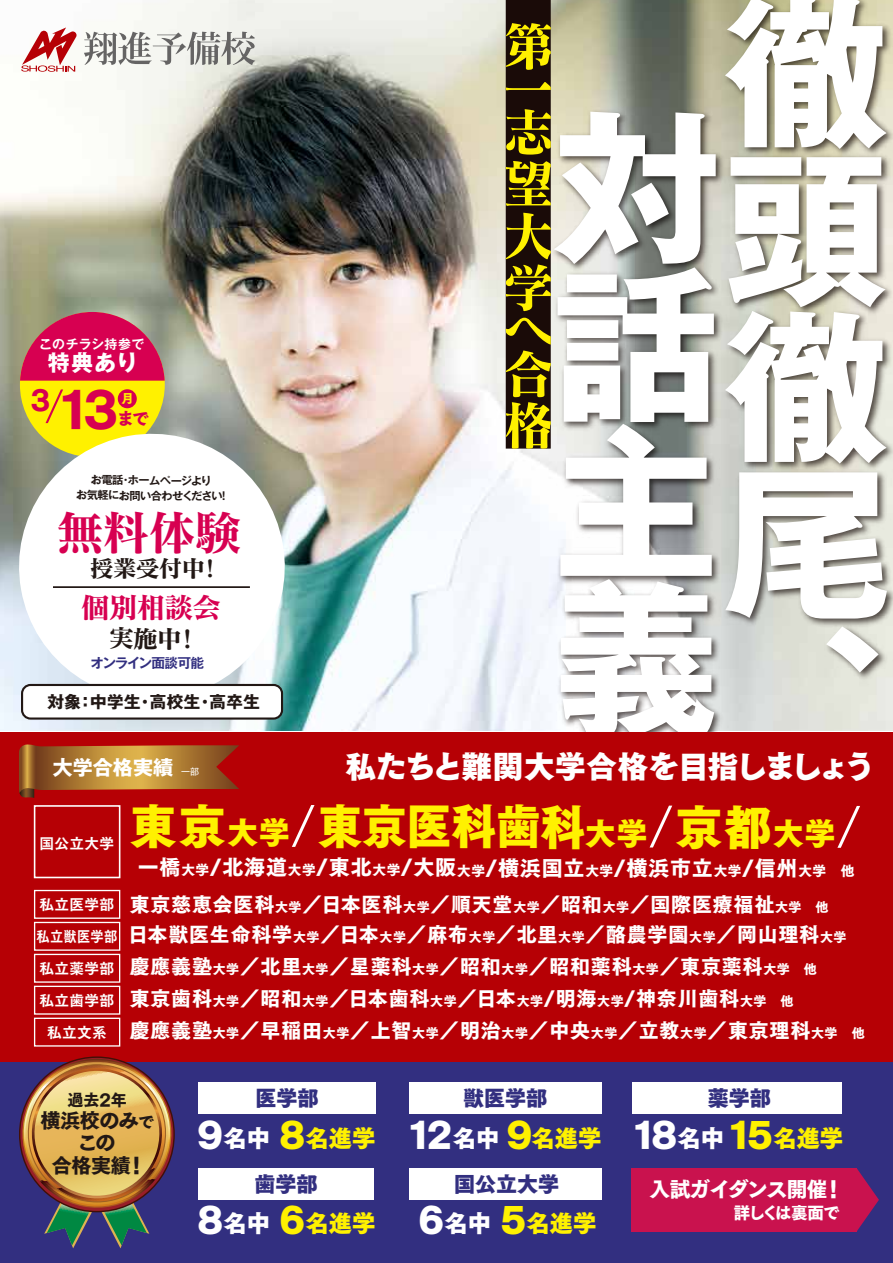
<style>
.page{position:relative;width:893px;height:1263px;background:#fff}
.page>*{position:absolute;margin:0;border:0;box-sizing:border-box;transform-origin:0 0}
.t1{font:700 165.6px/157.4px "Gothic MB101 Pr 6 N";color:#fff;text-align:justify}
.t2{font:52.8px/43px "Matisse Pro B";color:#fff100;text-align:justify}
.t3{font:47.4px "Matisse Pro B";color:#d70051}
.t4{font:46.95px "Tsuku Go Pro U";letter-spacing:-.005em;color:#fff100}
.t5{font:46.95px "Tsuku Go Pro H";color:#d70051}
.t6{font:30.45px "Tsuku Go Pro U";letter-spacing:-.025em;color:#fff}
.t7{font:28.8px "Matisse Pro B";letter-spacing:-.055em;color:#d70051}
.t8{font:24.9px "Matisse Pro B";color:#221815}
.t9{font:23.55px "Matisse Pro B";letter-spacing:-.055em;color:#221815}
.t10{font:23.4px "Tsuku Go Pro U";color:#fff100}
.t11{font:700 22.2px "Gothic MB101 Pr 6 N";color:#fff}
.t12{font:21px "Tsuku Go Pro H";letter-spacing:.04em;color:#fff}
.t13{font:21px "Tsuku Go Pro U";color:#322f80}
.t14{font:20.7px "Tsuku Go Pro H";letter-spacing:-.045em;color:#fff}
.t15{font:20.1px/22.4px "Tsuku Go Pro H";letter-spacing:-.02em;color:#221815;text-align:center}
.t16{font:700 20.1px "Gothic MB101 Pr 6 N";color:#fff}
.t17{font:19.95px "Tsuku Go Pro H";letter-spacing:.04em;color:#fff}
.t18{font:16.8px "Tsuku Go Pro H";color:#d70051}
.t19{font:16.65px "Tsuku Go Pro H";letter-spacing:-.09em;color:#fff}
.t20{font:700 16.5px "Gothic MB101 Pr 6 N";letter-spacing:.03em;color:#221815}
.t21{font:16.05px "Tsuku Go Pro H";color:#221815}
.t22{font:14.7px "Tsuku Go Pro E";letter-spacing:.025em;color:#fff}
.t23{font:700 13.35px "Gothic MB101 Pr 6 N De";letter-spacing:-.075em;color:#322f80}
.t24{font:700 12.9px "Gothic MB101 Pr 6 N De";letter-spacing:.035em;color:#fff}
.t25{font:12.3px "Tsuku Go Pro H";color:#fff100}
.t26{font:700 10.95px/15.1px "Gothic MB101 Pr 6 N De";letter-spacing:-.055em;color:#221815;text-align:center}
.t27{font:9px "Gothic MB101 Pr 6 N";color:#fff}
.s1{font-size:30.45px}
.s2{font-family:"Tsuku Go Pro L";font-size:58.65px;color:#fff}
.s3{font-size:13.65px}
.s4{font-family:"Tsuku Go Pro E";font-size:14.7px}
.s5{font-size:13.05px}
.s6{font-size:16.05px}
.s7{font-size:33.3px;color:#fff}
.s8{color:#fff}
.s9{font-size:33.3px}
</style>
<div class="page">
<img style="left:0;top:0;width:552px;height:731px">
<div style="left:20px;top:312px;width:145px;height:145px;background:#fff100;border-radius:50%"></div>
<svg style="left:46px;top:389px;width:17px;height:34px"></svg>
<svg style="left:20px;top:312px;width:145px;height:69px;background:#c9255b"></svg>
<div style="left:0;top:731px;width:893px;height:532px;background:#b60005"></div>
<svg style="left:19px;top:744px;width:220px;height:54px"></svg>
<div style="left:506px;top:0;width:45px;height:449px;background:#1a0b08"></div>
<div style="left:0;top:1062px;width:893px;height:201px;background:#322f80"></div>
<hr style="left:0;top:731px;width:893px;height:1px;background:#fff">
<div style="left:34px;top:805px;width:86px;height:73px;background:#b60005;border:2px solid #fff"></div>
<div style="left:34px;top:890px;width:86px;height:29px;background:#b60005;border:1px solid #fff"></div>
<div style="left:34px;top:922px;width:86px;height:29px;background:#b60005;border:1px solid #fff"></div>
<div style="left:34px;top:954px;width:86px;height:29px;background:#b60005;border:1px solid #fff"></div>
<div style="left:34px;top:986px;width:86px;height:29px;background:#b60005;border:1px solid #fff"></div>
<div style="left:34px;top:1018px;width:86px;height:28px;background:#b60005;border:1px solid #fff"></div>
<svg style="left:21px;top:27px;width:56px;height:45px"></svg>
<svg style="left:84px;top:32px;width:171px;height:33px"></svg>
<svg style="left:19px;top:1059px;width:156px;height:189px"></svg>
<img style="left:552px;top:0;width:341px;height:731px">
<svg style="left:8px;top:423px;width:287px;height:287px"></svg>
<hr style="left:53px;top:586px;width:197px;height:2px;background:#221815">
<div style="left:198px;top:1082px;width:177px;height:32px;background:#fff"></div>
<div style="left:198px;top:1168px;width:176px;height:31px;background:#fff"></div>
<div style="left:409px;top:1082px;width:192px;height:32px;background:#fff"></div>
<div style="left:409px;top:1168px;width:193px;height:31px;background:#fff"></div>
<div style="left:633px;top:1082px;width:209px;height:32px;background:#fff"></div>
<div style="left:631px;top:1168px;width:226px;height:63px;background:#c9124e"></div>
<svg style="left:857px;top:1169px;width:22px;height:62px"></svg>
<div style="left:118px;top:389px;width:19px;height:19px;background:#d70051;border-radius:50%"></div>
<div style="left:22px;top:685px;width:260px;height:33px;background:#fff;border-radius:9px"></div>
<div style="left:21px;top:684px;width:262px;height:36px;border:2px solid #221815;border-radius:9px"></div>
<p class="t24" style="left:39px;top:333px;width:107px">このチラシ持参で</p>
<p class="t11" style="left:48px;top:344px;width:92px">特典あり</p>
<h3 class="t5" style="left:30px;top:383px;width:90px"><sup>3</sup> 13</h3>
<p class="t25" style="left:121px;top:392px;width:14px">月</p>
<p class="t18" style="left:117px;top:409px;width:33px">まで</p>
<p class="t26" style="left:76px;top:472px;width:155px">お電話・ホームページより<br>お気軽にお問い合わせください！</p>
<h3 class="t3" style="left:56px;top:502px;width:188px">無料体験</h3>
<p class="t9" style="left:90px;top:553px;width:134px">授業受付中！</p>
<h3 class="t7" style="left:81px;top:589px;width:143px">個別相談会</h3>
<p class="t8" style="left:109px;top:622px;width:93px">実施中！</p>
<p class="t23" style="left:90px;top:652px;width:115px">オンライン面談可能</p>
<p class="t20" style="left:47px;top:688px;width:214px">対象：中学生・高校生・高卒生</p>
<h2 class="t2" style="left:503px;top:23px;width:52px">第一志</h2>
<h2 class="t2" style="left:503px;top:157px;width:52px;line-height:51.8px">望大学</h2>
<h2 class="t2" style="left:503px;top:307px;width:54px">へ合</h2>
<h2 class="t2" style="left:503px;top:402px;width:52px">格</h2>
<h1 class="t1" style="left:553px;top:105px;width:164px">対話主義</h1>
<h1 class="t1" style="left:723px;top:-11px;width:165px">徹頭徹尾、</h1>
<h3 class="t6" style="left:345px;top:750px;width:531px">私たちと難関大学合格を目指しましょう</h3>
<h3 class="t4" style="left:130px;top:801px;width:733px">東京<span class="s1">大学</span><span class="s2">/</span>東京医科歯科<span class="s1">大学</span><span class="s2">/</span>京都<span class="s1">大学</span><span class="s2">/</span></h3>
<p class="t12" style="left:138px;top:856px;width:718px">一橋<span class="s3">大学</span>/北海道<span class="s3">大学</span>/東北<span class="s3">大学</span>/大阪<span class="s3">大学</span>/横浜国立<span class="s3">大学</span>/横浜市立<span class="s3">大学</span>/信州<span class="s3">大学　他</span></p>
<p class="t16" style="left:53px;top:751px;width:122px">大学合格実績</p>
<p class="t27" style="left:181px;top:764px;width:20px">一部</p>
<p class="t22" style="left:40px;top:830px;width:76px">国公立大学</p>
<p class="t17" style="left:40px;top:893px;width:790px"><span class="s4">私立医学部</span> 東京慈恵会医科<span class="s5">大学</span>／日本医科<span class="s5">大学</span>／順天堂<span class="s5">大学</span>／昭和<span class="s5">大学</span>／国際医療福祉<span class="s5">大学 他</span></p>
<p class="t17" style="left:37px;top:924px;width:811px"><span class="s4">私立獣医学部</span> 日本獣医生命科学<span class="s5">大学</span>／日本<span class="s5">大学</span>／麻布<span class="s5">大学</span>／北里<span class="s5">大学</span>／酪農学園<span class="s5">大学</span>／岡山理科<span class="s5">大学</span></p>
<p class="t17" style="left:40px;top:956px;width:779px"><span class="s4">私立薬学部</span> 慶應義塾<span class="s5">大学</span>／北里<span class="s5">大学</span>／星薬科<span class="s5">大学</span>／昭和<span class="s5">大学</span>／昭和薬科<span class="s5">大学</span>／東京薬科<span class="s5">大学　他</span></p>
<p class="t17" style="left:40px;top:988px;width:755px"><span class="s4">私立歯学部</span> 東京歯科<span class="s5">大学</span>／昭和<span class="s5">大学</span>／日本歯科<span class="s5">大学</span>／日本<span class="s5">大学</span>/明海<span class="s5">大学</span>/神奈川歯科<span class="s5">大学　他</span></p>
<p class="t17" style="left:47px;top:1020px;width:819px"><span class="s4">私立文系</span> 慶應義塾<span class="s5">大学</span>／早稲田<span class="s5">大学</span>／上智<span class="s5">大学</span>／明治<span class="s5">大学</span>／中央<span class="s5">大学</span>／立教<span class="s5">大学</span>／東京理科<span class="s5">大学　他</span></p>
<p class="t21" style="left:68px;top:1091px;width:61px">過去2年</p>
<p class="t15" style="left:41px;top:1110px;width:115px">横浜校のみ<span class="s6">で</span>この<br>合格実績！</p>
<p class="t13" style="left:255px;top:1087px;width:64px">医学部</p>
<p class="t10" style="left:164px;top:1125px;width:213px"><span class="s7">　9</span><span class="s8">名中</span> <span class="s9">8</span>名進学</p>
<p class="t13" style="left:255px;top:1172px;width:64px">歯学部</p>
<p class="t10" style="left:164px;top:1210px;width:213px"><span class="s7">　8</span><span class="s8">名中</span> <span class="s9">6</span>名進学</p>
<p class="t13" style="left:463px;top:1087px;width:85px">獣医学部</p>
<p class="t13" style="left:708px;top:1087px;width:64px">薬学部</p>
<p class="t10" style="left:407px;top:1125px;width:196px"><span class="s7">12</span><span class="s8">名中</span> <span class="s9">9</span>名進学</p>
<p class="t10" style="left:632px;top:1125px;width:213px"><span class="s7">18</span><span class="s8">名中</span><span class="s9">15</span>名進学</p>
<p class="t13" style="left:454px;top:1172px;width:106px">国公立大学</p>
<p class="t10" style="left:418px;top:1210px;width:180px"><span class="s7">6</span><span class="s8">名中</span> <span class="s9">5</span>名進学</p>
<p class="t14" style="left:649px;top:1178px;width:196px">入試ガイダンス開催！</p>
<p class="t19" style="left:734px;top:1204px;width:107px">詳しくは裏面で</p>
</div>
